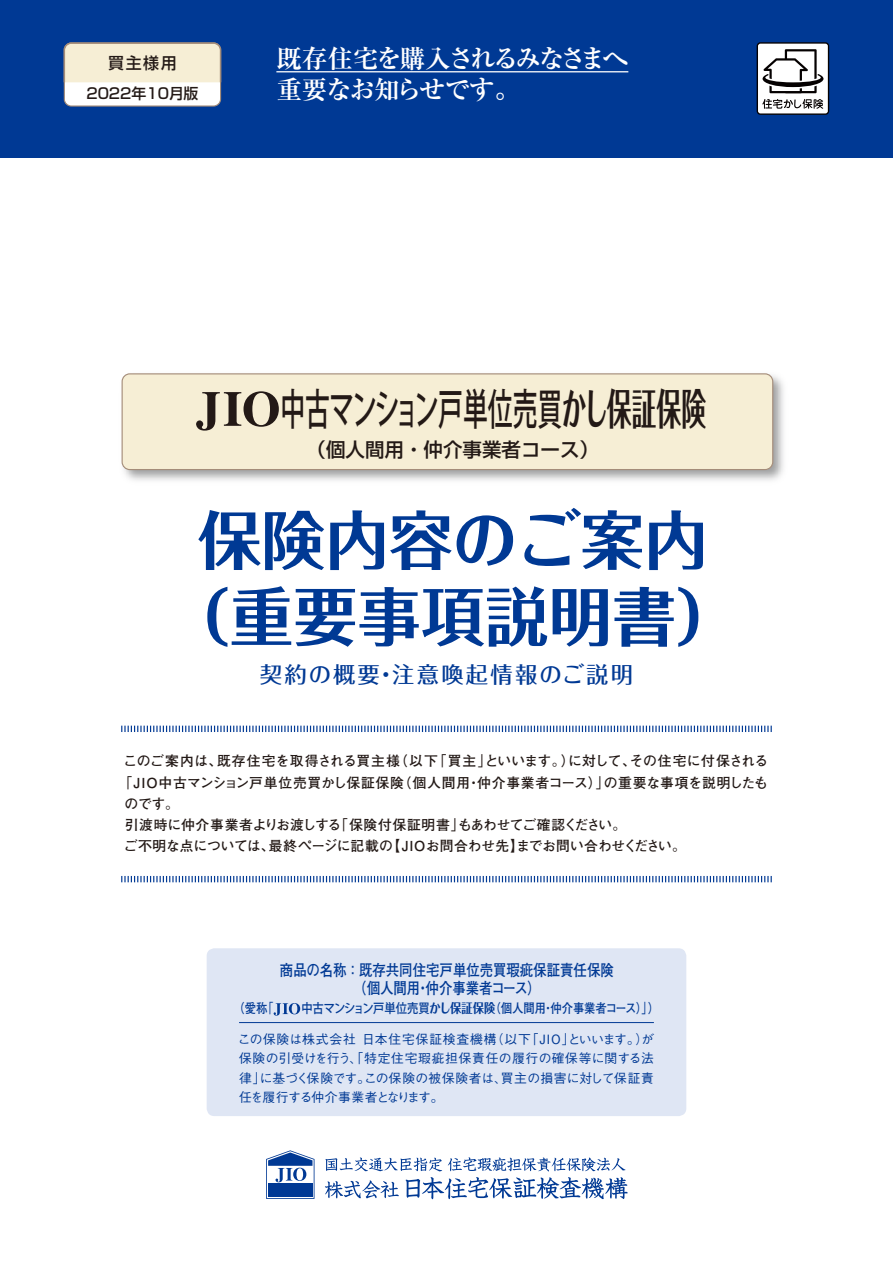
<style>
.page{position:relative;width:893px;height:1263px;background:#fff}
.page>*{position:absolute;margin:0;border:0;box-sizing:border-box;transform-origin:0 0}
.t1{font:700 63.75px/76.5px "Folk Pro";color:#003994;text-align:center}
.t2{font:500 42.75px "Koz Go Pro";letter-spacing:-.02em;color:#231916;scale:.58 1}
.t3{font:700 25.5px/32px "Ryumin Pro";letter-spacing:-.08em;color:#fff}
.t4{font:500 22.35px "Folk Pro";letter-spacing:.1em;color:#003994}
.t5{font:500 19.5px "Shin Go Pro";color:#231916}
.t6{font:500 15.9px "Shin Go Pro";color:#231916}
.t7{font:700 15.75px "Futo Go B101 Pro";color:#003994;scale:.85 1}
.t8{font:500 14.85px "Shin Go Pro";color:#231916}
.t9{font:700 13.8px "Futo Go B101 Pro";color:#231916}
.t10{font:700 13.8px/21.3px "Futo Go B101 Pro";letter-spacing:.035em;color:#231916}
.t11{font:700 13.8px "Futo Go B101 Pro";letter-spacing:.04em;color:#231916}
.t12{font:700 13.8px "Futo Go B101 Pro";letter-spacing:-.08em;color:#231916}
.t13{font:700 13.8px "Futo Go B101 Pro";letter-spacing:-.02em;color:#231916}
.t14{font:700 13.8px "Futo Go B101 Pro";letter-spacing:.025em;color:#231916}
.t15{font:700 13.8px "Futo Go B101 Pro";letter-spacing:.06em;color:#231916}
.t16{font:700 13.8px "Futo Go B101 Pro";letter-spacing:.05em;color:#231916}
.t17{font:500 13.05px "Koz Go Pro";letter-spacing:-.02em;color:#003994;scale:.87 1}
.t18{font:700 13.05px "Futo Go B101 Pro";color:#003994;scale:.87 1}
.t19{font:500 12.75px "Gothic BBB Pro";letter-spacing:.025em;color:#003994}
.t20{font:500 12.75px/19.2px "Gothic BBB Pro";letter-spacing:-.075em;color:#003994}
.t21{font:500 12.75px "Gothic BBB Pro";letter-spacing:.065em;color:#003994}
.t22{font:500 12.75px "Gothic BBB Pro";letter-spacing:.05em;color:#003994}
.t23{font:500 12.75px "Gothic BBB Pro";letter-spacing:-.025em;color:#003994}
.s1{font-family:"Folk Pro";font-weight:700}
.s2{font-family:"Futo Go B101 Pro";font-weight:700}
</style>
<div class="page">
<div style="left:0;top:0;width:893px;height:157px;background:#003994"></div>
<svg style="left:757px;top:42px;width:72px;height:73px;background:#bebebe"></svg>
<hr style="left:276px;top:71px;width:352px;height:1px;background:#fff">
<svg style="left:121px;top:725px;width:651px;height:7px"></svg>
<svg style="left:121px;top:875px;width:651px;height:8px"></svg>
<img style="left:121px;top:375px;width:663px;height:106px">
<div style="left:122px;top:374px;width:651px;height:96px;background:#f6eed5;border-radius:8px"></div>
<div style="left:122px;top:373px;width:651px;height:97px;border:1px solid #a48c79;border-radius:8px"></div>
<div style="left:64px;top:43px;width:157px;height:63px;background:#fff;border-radius:7px"></div>
<svg style="left:63px;top:42px;width:159px;height:42px;background:#f0e9d3"></svg>
<div style="left:64px;top:43px;width:157px;height:64px;border:1px solid #a48c79;border-radius:7px"></div>
<svg style="left:196px;top:391px;width:83px;height:40px"></svg>
<svg style="left:325px;top:1180px;width:74px;height:18px"></svg>
<svg style="left:325px;top:1157px;width:117px;height:14px"></svg>
<svg style="left:448px;top:1157px;width:177px;height:14px"></svg>
<svg style="left:406px;top:1177px;width:222px;height:22px"></svg>
<svg style="left:266px;top:1150px;width:48px;height:49px"></svg>
<div style="left:207px;top:948px;width:479px;height:168px;background:#dfe6f4;border-radius:8px"></div>
<hr style="left:239px;top:1022px;width:415px;height:1px;background:#003994">
<svg style="left:274px;top:1003px;width:26px;height:12px"></svg>
<p class="t6" style="left:108px;top:50px;width:70px">買主様用</p>
<p class="t8" style="left:86px;top:81px;width:114px">2022年10月版</p>
<p class="t3" style="left:276px;top:40px;width:353px">既存住宅を購入されるみなさまへ重要なお知らせです。</p>
<p class="t2" style="left:280px;top:382px;width:736px">中古マンション戸単位売買<span class="s1">かし保証保険</span></p>
<p class="t5" style="left:307px;top:434px;width:294px">（個人間用・仲介事業者コース(</p>
<p class="t1" style="left:166px;top:493px;width:576px">保険内容のご案内（重要事項説明書(</p>
<p class="t4" style="left:392px;top:655px;width:242px">注意喚起情報のご説明</p>
<p class="t4" style="left:260px;top:655px;width:122px">契約の概要</p>
<p class="t4" style="left:375px;top:655px;width:24px">・</p>
<p class="t9" style="left:394px;top:750px;width:46px">（以下</p>
<p class="t9" style="left:485px;top:750px;width:92px">といいます。）</p>
<p class="t9" style="left:433px;top:750px;width:60px">「買主」</p>
<p class="t9" style="left:123px;top:750px;width:100px">このご案内は、</p>
<p class="t14" style="left:629px;top:750px;width:140px">その住宅に付保される</p>
<p class="t11" style="left:217px;top:750px;width:185px">既存住宅を取得される買主様</p>
<p class="t9" style="left:568px;top:750px;width:69px">に対して、</p>
<p class="t9" style="left:398px;top:771px;width:74px">（個人間用</p>
<p class="t15" style="left:477px;top:771px;width:134px">仲介事業者コース）」</p>
<p class="t10" style="left:125px;top:770px;width:281px;text-indent:-6px">「JIO中古マンション戸単位売買かし保証保険のです。</p>
<p class="t9" style="left:604px;top:771px;width:165px">の重要な事項を説明したも</p>
<p class="t9" style="left:467px;top:771px;width:15px">・</p>
<p class="t16" style="left:334px;top:814px;width:132px">「保険付保証明書」</p>
<p class="t12" style="left:458px;top:814px;width:170px">もあわせてご確認ください。</p>
<p class="t9" style="left:125px;top:814px;width:218px">引渡時に仲介事業者よりお渡しする</p>
<p class="t9" style="left:269px;top:835px;width:126px">最終ページに記載の</p>
<p class="t9" style="left:387px;top:835px;width:139px">【JIOお問合わせ先】</p>
<p class="t9" style="left:124px;top:835px;width:152px">ご不明な点については、</p>
<p class="t13" style="left:516px;top:835px;width:171px">までお問い合わせください。</p>
<p class="t7" style="left:280px;top:957px;width:394px">商品の名称：既存共同住宅戸単位売買瑕疵保証責任保険</p>
<p class="t7" style="left:353px;top:975px;width:223px">（個人間用仲介事業者コース(</p>
<p class="t7" style="left:416px;top:975px;width:17px">・</p>
<p class="t18" style="left:233px;top:998px;width:41px">（愛称</p>
<p class="t18" style="left:489px;top:997px;width:197px">（個人間用仲介事業者コース (「(</p>
<p class="t17" style="left:262px;top:1000px;width:269px"><span class="s2">「　　</span>中古マンション戸単位売買<span class="s1">かし保証保険</span></p>
<p class="t18" style="left:543px;top:997px;width:14px">・</p>
<p class="t19" style="left:491px;top:1029px;width:42px">（以下</p>
<p class="t19" style="left:568px;top:1029px;width:82px">といいます。）</p>
<p class="t19" style="left:526px;top:1029px;width:50px">「JIO」</p>
<p class="t22" style="left:238px;top:1029px;width:120px">この保険は株式会社</p>
<p class="t19" style="left:239px;top:1048px;width:416px">保険の引受けを行う、「特定住宅瑕疵担保責任の履行の確保等に関する法</p>
<p class="t19" style="left:501px;top:1067px;width:154px">買主の損害に対して保証責</p>
<p class="t21" style="left:362px;top:1029px;width:136px">日本住宅保証検査機構</p>
<p class="t19" style="left:641px;top:1029px;width:14px">が</p>
<p class="t20" style="left:239px;top:1066px;width:206px">律」<br>任を履行する仲介事業者となります。</p>
<p class="t23" style="left:260px;top:1067px;width:112px">に基づく保険です。</p>
<p class="t19" style="left:364px;top:1067px;width:144px">この保険の被保険者は、</p>
</div>
